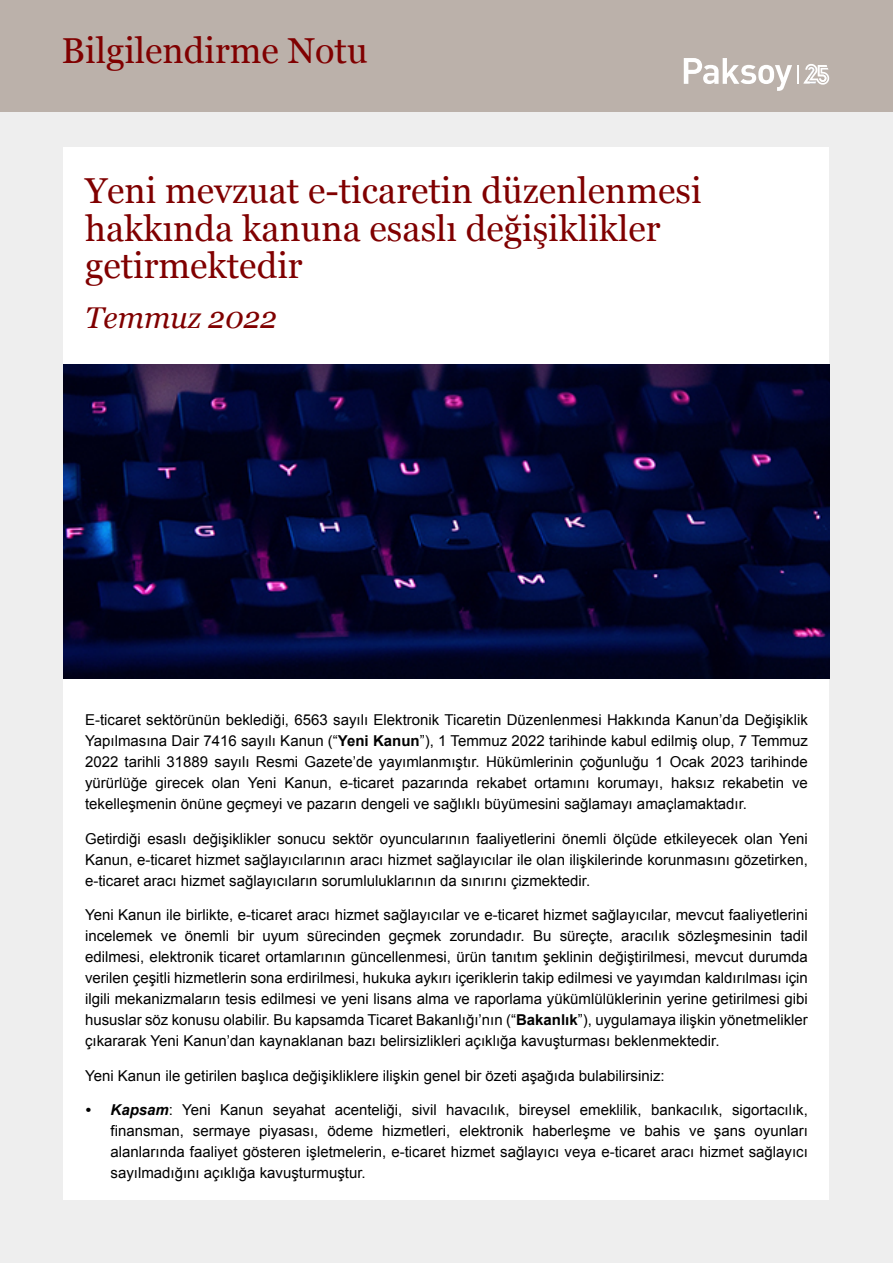
<style>
.page{position:relative;width:893px;height:1263px;background:#eee}
.page>*{position:absolute;margin:0;border:0;box-sizing:border-box;transform-origin:0 0}
.t1{font:36px/37.5px "Georgia";color:#800000}
.t2{font:italic 30px "Georgia";color:#800000}
.t3{font:15px/21px "Arial";color:#000;text-align:justify}
.s1{font-weight:700}
.s2{font-weight:700;font-style:italic}
</style>
<div class="page">
<div style="left:0;top:0;width:893px;height:112px;background:#bbb1aa"></div>
<div style="left:64px;top:147px;width:765px;height:1052px;background:#fff"></div>
<img style="left:64px;top:364px;width:765px;height:315px">
<svg style="left:684px;top:58px;width:108px;height:33px"></svg>
<svg style="left:798px;top:64px;width:31px;height:21px"></svg>
<h1 class="t1" style="left:62px;top:31px;width:308px">Bilgilendirme Notu</h1>
<h1 class="t1" style="left:85px;top:171px;width:618px">Yeni mevzuat e-ticaretin düzenlenmesi hakkında kanuna esaslı değişiklikler getirmektedir</h1>
<h2 class="t2" style="left:85px;top:296px;width:194px">Temmuz 2022</h2>
<p class="t3" style="left:85px;top:709px;width:724px">E-ticaret sektörünün beklediği, 6563 sayılı Elektronik Ticaretin Düzenlenmesi Hakkında Kanun’da Değişiklik Yapılmasına Dair 7416 sayılı Kanun (“<span class="s1">Yeni Kanun</span>”), 1 Temmuz 2022 tarihinde kabul edilmiş olup, 7 Temmuz 2022 tarihli 31889 sayılı Resmi Gazete’de yayımlanmıştır. Hükümlerinin çoğunluğu 1 Ocak 2023 tarihinde yürürlüğe girecek olan Yeni Kanun, e-ticaret pazarında rekabet ortamını korumayı, haksız rekabetin ve tekelleşmenin önüne geçmeyi ve pazarın dengeli ve sağlıklı büyümesini sağlamayı amaçlamaktadır.</p>
<p class="t3" style="left:85px;top:828px;width:724px">Getirdiği esaslı değişiklikler sonucu sektör oyuncularının faaliyetlerini önemli ölçüde etkileyecek olan Yeni Kanun, e-ticaret hizmet sağlayıcılarının aracı hizmet sağlayıcılar ile olan ilişkilerinde korunmasını gözetirken, e-ticaret aracı hizmet sağlayıcıların sorumluluklarının da sınırını çizmektedir.</p>
<p class="t3" style="left:85px;top:904px;width:724px">Yeni Kanun ile birlikte, e-ticaret aracı hizmet sağlayıcılar ve e-ticaret hizmet sağlayıcılar, mevcut faaliyetlerini incelemek ve önemli bir uyum sürecinden geçmek zorundadır. Bu süreçte, aracılık sözleşmesinin tadil edilmesi, elektronik ticaret ortamlarının güncellenmesi, ürün tanıtım şeklinin değiştirilmesi, mevcut durumda verilen çeşitli hizmetlerin sona erdirilmesi, hukuka aykırı içeriklerin takip edilmesi ve yayımdan kaldırılması için ilgili mekanizmaların tesis edilmesi ve yeni lisans alma ve raporlama yükümlülüklerinin yerine getirilmesi gibi hususlar söz konusu olabilir. Bu kapsamda Ticaret Bakanlığı’nın (“<span class="s1">Bakanlık</span>”), uygulamaya ilişkin yönetmelikler çıkararak Yeni Kanun’dan kaynaklanan bazı belirsizlikleri açıklığa kavuşturması beklenmektedir.</p>
<p class="t3" style="left:85px;top:1065px;width:581px">Yeni Kanun ile getirilen başlıca değişikliklere ilişkin genel bir özeti aşağıda bulabilirsiniz:</p>
<p class="t3" style="left:111px;top:1099px;width:699px;text-indent:-26px"><span class="s2">• Kapsam</span>: Yeni Kanun seyahat acenteliği, sivil havacılık, bireysel emeklilik, bankacılık, sigortacılık, finansman, sermaye piyasası, ödeme hizmetleri, elektronik haberleşme ve bahis ve şans oyunları alanlarında faaliyet gösteren işletmelerin, e-ticaret hizmet sağlayıcı veya e-ticaret aracı hizmet sağlayıcı sayılmadığını açıklığa kavuşturmuştur.</p>
</div>
